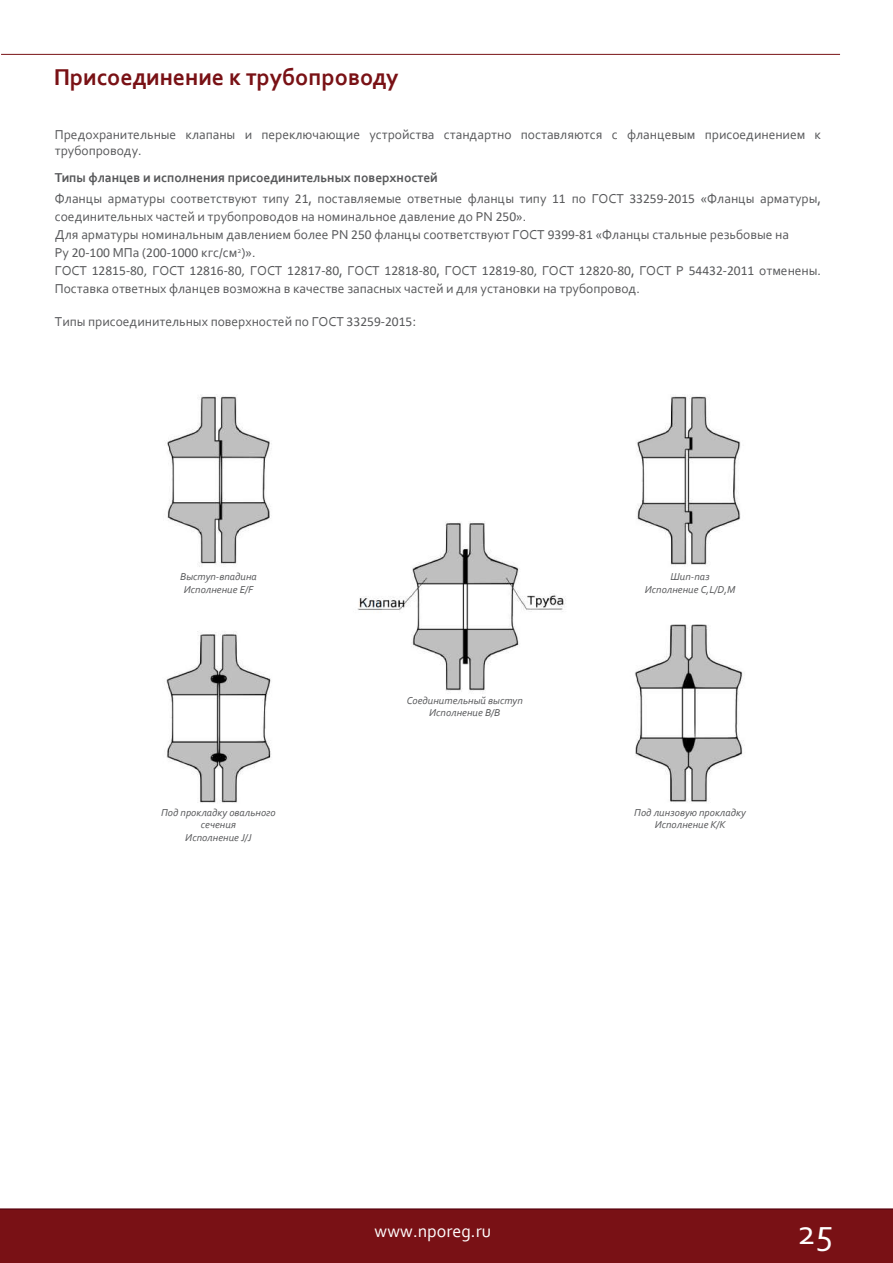
<style>
.page{position:relative;width:893px;height:1263px;background:#fff}
.page>*{position:absolute;margin:0;border:0;box-sizing:border-box;transform-origin:0 0}
.t1{font:36px "Corbel";color:#fff}
.t2{font:700 24px "Corbel";color:#791115}
.t3{font:18px "Corbel";color:#fff}
.t4{font:13.5px/18px "Corbel";color:#57585a}
.t5{font:13.5px "Calibri";color:#57585a}
.t6{font:italic 10.5px/12.6px "Corbel";color:#57585a;text-align:center}
.s1{font-weight:700}
.s2{font-family:"Calibri"}
.s3{font-family:"Corbel"}
</style>
<div class="page">
<div style="left:1px;top:1208px;width:892px;height:55px;background:#791115"></div>
<hr style="left:1px;top:54px;width:839px;height:1px;background:#791115">
<svg style="left:0;top:1208px;width:1px;height:55px"></svg>
<img style="left:166px;top:394px;width:578px;height:409px">
<h2 class="t2" style="left:54px;top:62px;width:346px">Присоединение к трубопроводу</h2>
<p class="t4" style="left:55px;top:126px;width:768px;line-height:16.2px">Предохранительные клапаны и переключающие устройства стандартно поставляются с фланцевым присоединением к трубопроводу.</p>
<p class="t4" style="left:55px;top:167px;width:768px;line-height:21px"><span class="s1">Типы фланцев и исполнения присоединительных поверхностей<br></span>Фланцы арматуры соответствуют типу <span class="s2">21</span>, поставляемые ответные фланцы типу <span class="s2">11</span> по ГОСТ <span class="s2">33259-2015</span> «Фланцы арматуры,</p>
<p class="t4" style="left:55px;top:207px;width:736px">соединительных частей и трубопроводов на номинальное давление до PN <span class="s2">250</span>».<br>Для арматуры номинальным давлением более PN <span class="s2">250</span> фланцы соответствуют ГОСТ <span class="s2">9399-81</span> «Фланцы стальные резьбовые на<br>Ру <span class="s2">20-100</span> МПа (<span class="s2">200-1000</span> кгс/см<sup>2</sup>)».</p>
<p class="t5" style="left:55px;top:261px;width:768px"><span class="s3">ГОСТ</span> 12815-80, <span class="s3">ГОСТ</span> 12816-80, <span class="s3">ГОСТ</span> 12817-80<span class="s3">, ГОСТ</span> 12818-80<span class="s3">, ГОСТ</span> 12819-80, <span class="s3">ГОСТ</span> 12820-80<span class="s3">, ГОСТ Р</span> 54432-2011 <span class="s3">отменены.</span></p>
<p class="t4" style="left:55px;top:279px;width:587px">Поставка ответных фланцев возможна в качестве запасных частей и для установки на трубопровод.</p>
<p class="t4" style="left:55px;top:312px;width:363px">Типы присоединительных поверхностей по ГОСТ <span class="s2">33259-2015:</span></p>
<p class="t6" style="left:180px;top:570px;width:78px">Выступ-впадина<br>Исполнение E/F</p>
<p class="t6" style="left:161px;top:806px;width:116px">Под прокладку овального сечения<br>Исполнение J/J</p>
<p class="t6" style="left:407px;top:694px;width:118px">Соединительный выступ<br>Исполнение B/B</p>
<p class="t6" style="left:645px;top:570px;width:92px">Шип-паз<br>Исполнение C,L/D,M</p>
<p class="t6" style="left:634px;top:806px;width:113px">Под линзовую прокладку<br>Исполнение K/K</p>
<h3 class="t3" style="left:375px;top:1219px;width:118px">www.nporeg.ru</h3>
<h1 class="t1" style="left:797px;top:1209px;width:37px">25</h1>
</div>
